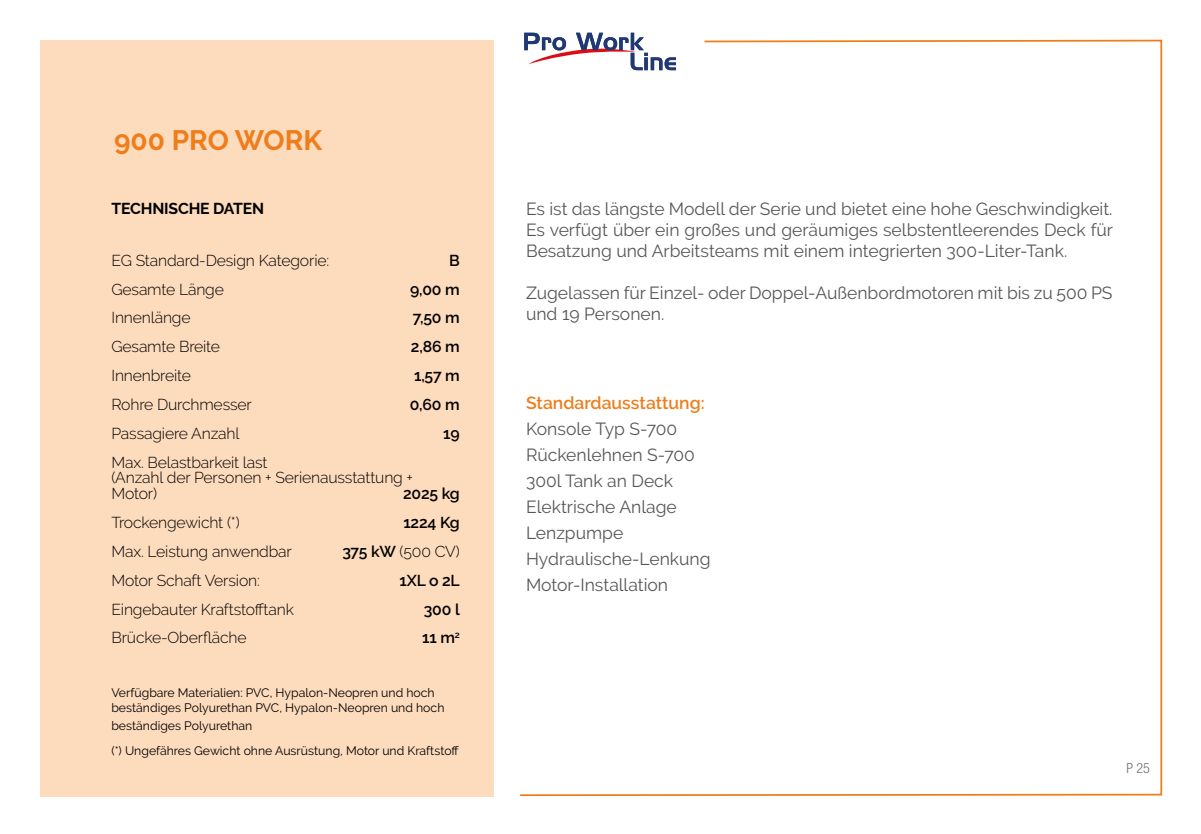
<style>
.page{position:relative;width:1201px;height:834px;background:#fff}
.page>*{position:absolute;margin:0;border:0;box-sizing:border-box;transform-origin:0 0}
.t1{font:700 28px "Raleway";color:#ef7d1b}
.t2{font:17.5px/25.9px "Raleway";color:#575756}
.t3{font:600 17.5px "Raleway";color:#ef7d1b}
.t4{font:300 15.75px/15.8px "Raleway";letter-spacing:-.01em;color:#000}
.t5{font:600 15.75px "Raleway";letter-spacing:-.01em;color:#000}
.t6{font:700 15.75px "Raleway";color:#000}
.t7{font:300 condensed 14px "Helvetica Neue LT Std";color:#706f6f}
.t8{font:12.25px/14.7px "Raleway";color:#000}
.s1{font-weight:600}
</style>
<div class="page">
<div style="left:40px;top:40px;width:453px;height:756px;background:#fddbbd"></div>
<svg style="left:520px;top:39px;width:643px;height:757px"></svg>
<svg style="left:524px;top:33px;width:152px;height:37px"></svg>
<h1 class="t1" style="left:114px;top:124px;width:209px">900 Pro WORK</h1>
<p class="t6" style="left:111px;top:199px;width:20px">TECHNI</p>
<p class="t6" style="left:168px;top:199px;width:21px">SCHE</p>
<p class="t6" style="left:213px;top:199px;width:41px">DATEN</p>
<p class="t4" style="left:111px;top:252px;width:219px">EG Standard-Design Kategorie:</p>
<p class="t5" style="left:449px;top:251px;width:12px">B</p>
<p class="t4" style="left:111px;top:281px;width:114px">Gesamte Länge</p>
<p class="t5" style="left:410px;top:280px;width:51px">9,00 m</p>
<p class="t4" style="left:111px;top:310px;width:81px">Innenlänge</p>
<p class="t5" style="left:413px;top:309px;width:49px">7,50 m</p>
<p class="t4" style="left:111px;top:339px;width:110px">Gesamte Breite</p>
<p class="t5" style="left:411px;top:337px;width:50px">2,86 m</p>
<p class="t4" style="left:111px;top:367px;width:81px">Innenbreite</p>
<p class="t5" style="left:414px;top:366px;width:47px">1,57 m</p>
<p class="t4" style="left:111px;top:396px;width:142px">Rohre Durchmesser</p>
<p class="t5" style="left:410px;top:395px;width:52px">0,60 m</p>
<p class="t4" style="left:111px;top:425px;width:130px">Passagiere Anzahl</p>
<p class="t5" style="left:443px;top:424px;width:18px">19</p>
<p class="t4" style="left:111px;top:454px;width:303px">Max. Belastbarkeit last<br>(Anzahl der Personen + Serienausstattung +<br>Motor)</p>
<p class="t5" style="left:403px;top:484px;width:58px">2025 kg</p>
<p class="t4" style="left:111px;top:514px;width:130px">Trockengewicht (*)</p>
<p class="t5" style="left:403px;top:513px;width:58px">1224 Kg</p>
<p class="t4" style="left:111px;top:543px;width:182px">Max. Leistung anwendbar</p>
<p class="t4" style="left:342px;top:543px;width:119px"><span class="s1">375 kW</span> (500 CV)</p>
<p class="t4" style="left:111px;top:572px;width:150px">Motor Schaft Version:</p>
<p class="t5" style="left:399px;top:571px;width:62px">1XL o 2L</p>
<p class="t4" style="left:111px;top:601px;width:184px">Eingebauter Kraftstofftank</p>
<p class="t5" style="left:424px;top:599px;width:37px">300 l</p>
<p class="t4" style="left:111px;top:629px;width:137px">Brücke-Oberfläche</p>
<p class="t5" style="left:422px;top:628px;width:39px">11 m<sup>2</sup></p>
<p class="t8" style="left:111px;top:685px;width:334px">Verfügbare Materialien: PVC, Hypalon-Neopren und hoch beständiges Polyurethan PVC, Hypalon-Neopren und hoch</p>
<p class="t8" style="left:111px;top:713px;width:349px;line-height:24.7px">beständiges Polyurethan<br>(*) Ungefähres Gewicht ohne Ausrüstung, Motor und Kraftstoff</p>
<p class="t2" style="left:526px;top:198px;width:588px;line-height:21px;text-align:justify">Es ist das längste Modell der Serie und bietet eine hohe Geschwindigkeit.<br>Es verfügt über ein großes und geräumiges selbstentleerendes Deck für Besatzung und Arbeitsteams mit einem integrierten 300-Liter-Tank.</p>
<p class="t2" style="left:526px;top:282px;width:588px;line-height:21px">Zugelassen für Einzel- oder Doppel-Außenbordmotoren mit bis zu 500 PS und 19 Personen.</p>
<p class="t3" style="left:526px;top:393px;width:180px">Standardausstattung:</p>
<p class="t2" style="left:526px;top:416px;width:186px">Konsole Typ S-700<br>Rückenlehnen S-700<br>300l Tank an Deck<br>Elektrische Anlage<br>Lenzpumpe<br>Hydraulische-Lenkung<br>Motor-Installation</p>
<p class="t7" style="left:1126px;top:760px;width:25px">P 25</p>
</div>
